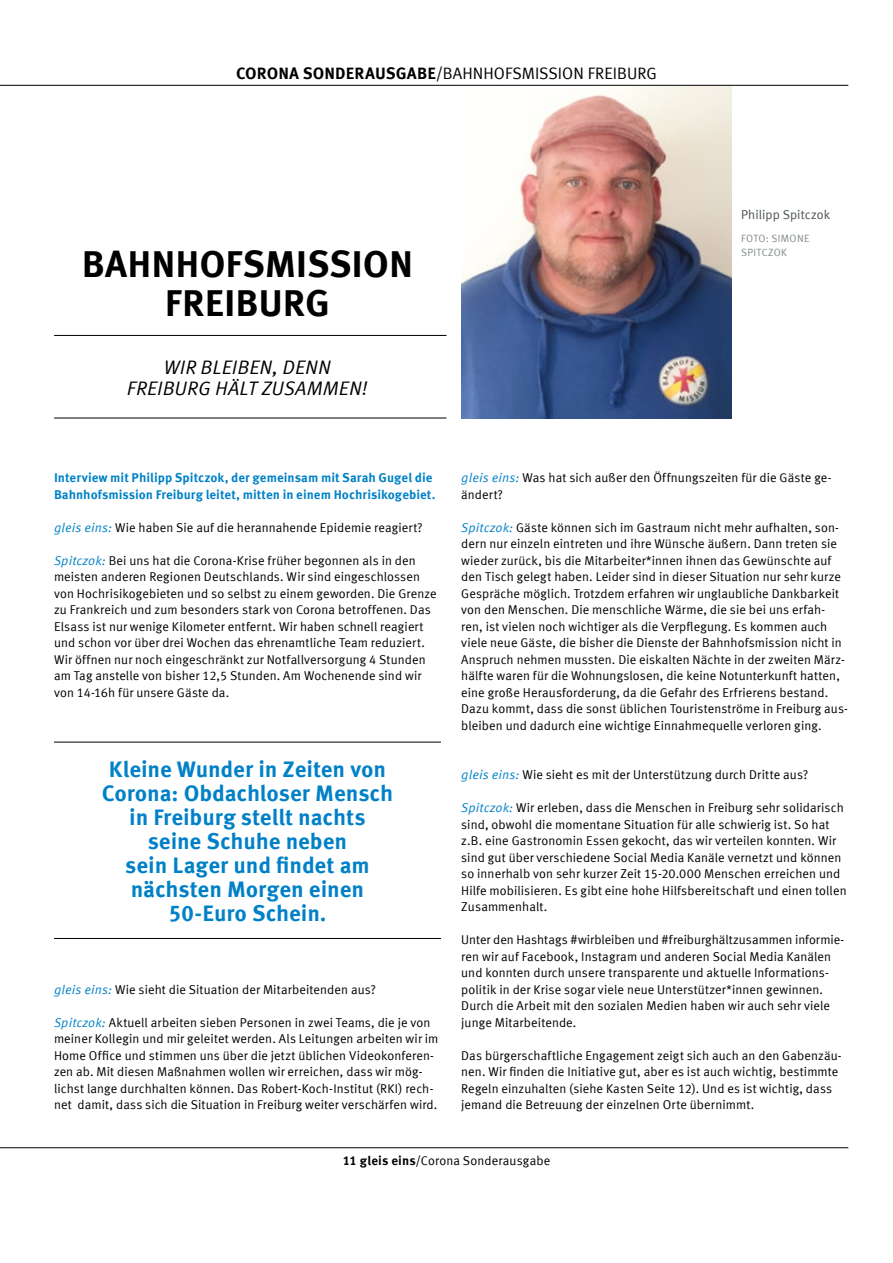
<style>
.page{position:relative;width:893px;height:1263px;background:#fff}
.page>*{position:absolute;margin:0;border:0;box-sizing:border-box;transform-origin:0 0}
.t1{font:700 37.5px/39px "Meta Corr";letter-spacing:-.005em;color:#000;text-align:center}
.t2{font:700 22.5px/24px "Meta Corr";letter-spacing:-.005em;color:#0081c7;text-align:center}
.t3{font:italic 19.5px/21px "Meta Corr";letter-spacing:.005em;color:#000;text-align:center}
.t4{font:16.5px "Meta Corr";letter-spacing:.005em;color:#000}
.t5{font:12.75px/16.5px "Meta Corr";letter-spacing:.01em;color:#000}
.t6{font:700 12.75px/16.5px "Meta Corr";color:#0081c7}
.t7{font:12.75px "Meta Corr";letter-spacing:.005em;color:#485150}
.t8{font:10.5px/13.5px "Meta Corr";letter-spacing:.03em;color:#828a8a}
.s1{font-weight:700}
.s2{font-style:italic;color:#0081c7}
</style>
<div class="page">
<img style="left:461px;top:86px;width:270px;height:332px">
<hr style="left:0;top:85px;width:848px;height:1px;background:#000">
<hr style="left:0;top:1147px;width:848px;height:1px;background:#000">
<hr style="left:54px;top:335px;width:392px;height:1px;background:#000">
<hr style="left:54px;top:418px;width:392px;height:1px;background:#000">
<hr style="left:54px;top:742px;width:387px;height:1px;background:#000">
<hr style="left:54px;top:938px;width:387px;height:1px;background:#000">
<p class="t4" style="left:236px;top:64px;width:422px"><span class="s1">CORONA SONDERAUSGABE</span>/BAHNHOFSMISSION FREIBURG</p>
<h1 class="t1" style="left:82px;top:244px;width:333px">BAHNHOFSMISSION<br>FREIBURG</h1>
<h3 class="t3" style="left:127px;top:356px;width:242px">WIR BLEIBEN, DENN<br>FREIBURG HÄLT ZUSAMMEN!</h3>
<p class="t7" style="left:741px;top:208px;width:91px">Philipp Spitczok</p>
<p class="t8" style="left:741px;top:232px;width:70px">FOTO: SIMONE<br>SPITCZOK</p>
<p class="t6" style="left:54px;top:470px;width:383px">Interview mit Philipp Spitczok, der gemeinsam mit Sarah Gugel die<br>Bahnhofsmission Freiburg leitet, mitten in einem Hochrisikogebiet.</p>
<p class="t5" style="left:54px;top:519px;width:370px"><span class="s2">gleis eins:</span> Wie haben Sie auf die herannahende Epidemie reagiert?</p>
<p class="t5" style="left:54px;top:552px;width:384px"><span class="s2">Spitczok:</span> Bei uns hat die Corona-Krise früher begonnen als in den meisten anderen Regionen Deutschlands. Wir sind eingeschlossen von Hochrisikogebieten und so selbst zu einem geworden. Die Grenze zu Frankreich und zum besonders stark von Corona betroffenen. Das Elsass ist nur wenige Kilometer entfernt. Wir haben schnell reagiert und schon vor über drei Wochen das ehrenamtliche Team reduziert.<br>Wir öffnen nur noch eingeschränkt zur Notfallversorgung 4 Stunden am Tag anstelle von bisher 12,5 Stunden. Am Wochenende sind wir von 14-16h für unsere Gäste da.</p>
<h2 class="t2" style="left:102px;top:757px;width:293px">Kleine Wunder in Zeiten von<br>Corona: Obdachloser Mensch in Freiburg stellt nachts seine Schuhe neben<br>sein Lager und findet am nächsten Morgen einen<br>50-Euro Schein.</h2>
<p class="t5" style="left:54px;top:981px;width:324px"><span class="s2">gleis eins:</span> Wie sieht die Situation der Mitarbeitenden aus?</p>
<p class="t5" style="left:54px;top:1014px;width:386px"><span class="s2">Spitczok:</span> Aktuell arbeiten sieben Personen in zwei Teams, die je von meiner Kollegin und mir geleitet werden. Als Leitungen arbeiten wir im Home Office und stimmen uns über die jetzt üblichen Videokonferen&shy;zen ab. Mit diesen Maßnahmen wollen wir erreichen, dass wir mög&shy;lichst lange durchhalten können. Das Robert-Koch-Institut (RKI) rech&shy;net damit, dass sich die Situation in Freiburg weiter verschärfen wird.</p>
<p class="t5" style="left:461px;top:469px;width:372px"><span class="s2">gleis eins:</span> Was hat sich außer den Öffnungszeiten für die Gäste ge&shy;ändert?</p>
<p class="t5" style="left:461px;top:519px;width:388px"><span class="s2">Spitczok:</span> Gäste können sich im Gastraum nicht mehr aufhalten, son&shy;dern nur einzeln eintreten und ihre Wünsche äußern. Dann treten sie wieder zurück, bis die Mitarbeiter*innen ihnen das Gewünschte auf den Tisch gelegt haben. Leider sind in dieser Situation nur sehr kurze Gespräche möglich. Trotzdem erfahren wir unglaubliche Dankbarkeit von den Menschen. Die menschliche Wärme, die sie bei uns erfah&shy;ren, ist vielen noch wichtiger als die Verpflegung. Es kommen auch viele neue Gäste, die bisher die Dienste der Bahnhofsmission nicht in Anspruch nehmen mussten. Die eiskalten Nächte in der zweiten März&shy;hälfte waren für die Wohnungslosen, die keine Notunterkunft hatten, eine große Herausforderung, da die Gefahr des Erfrierens bestand.<br>Dazu kommt, dass die sonst üblichen Touristenströme in Freiburg aus&shy;bleiben und dadurch eine wichtige Einnahmequelle verloren ging.</p>
<p class="t5" style="left:461px;top:766px;width:349px"><span class="s2">gleis eins:</span> Wie sieht es mit der Unterstützung durch Dritte aus?</p>
<p class="t5" style="left:461px;top:799px;width:387px"><span class="s2">Spitczok:</span> Wir erleben, dass die Menschen in Freiburg sehr solidarisch sind, obwohl die momentane Situation für alle schwierig ist. So hat z.B. eine Gastronomin Essen gekocht, das wir verteilen konnten. Wir sind gut über verschiedene Social Media Kanäle vernetzt und können so innerhalb von sehr kurzer Zeit 15-20.000 Menschen erreichen und Hilfe mobilisieren. Es gibt eine hohe Hilfsbereitschaft und einen tollen Zusammenhalt.</p>
<p class="t5" style="left:461px;top:931px;width:385px">Unter den Hashtags #wirbleiben und #freiburghältzusammen informie&shy;ren wir auf Facebook, Instagram und anderen Social Media Kanälen und konnten durch unsere transparente und aktuelle Informations&shy;politik in der Krise sogar viele neue Unterstützer*innen gewinnen.<br>Durch die Arbeit mit den sozialen Medien haben wir auch sehr viele junge Mitarbeitende.</p>
<p class="t5" style="left:461px;top:1047px;width:382px">Das bürgerschaftliche Engagement zeigt sich auch an den Gabenzäu&shy;nen. Wir finden die Initiative gut, aber es ist auch wichtig, bestimmte Regeln einzuhalten (siehe Kasten Seite 12). Und es ist wichtig, dass jemand die Betreuung der einzelnen Orte übernimmt.</p>
<p class="t5" style="left:343px;top:1152px;width:209px"><span class="s1">11 gleis eins</span>/Corona Sonderausgabe</p>
</div>
